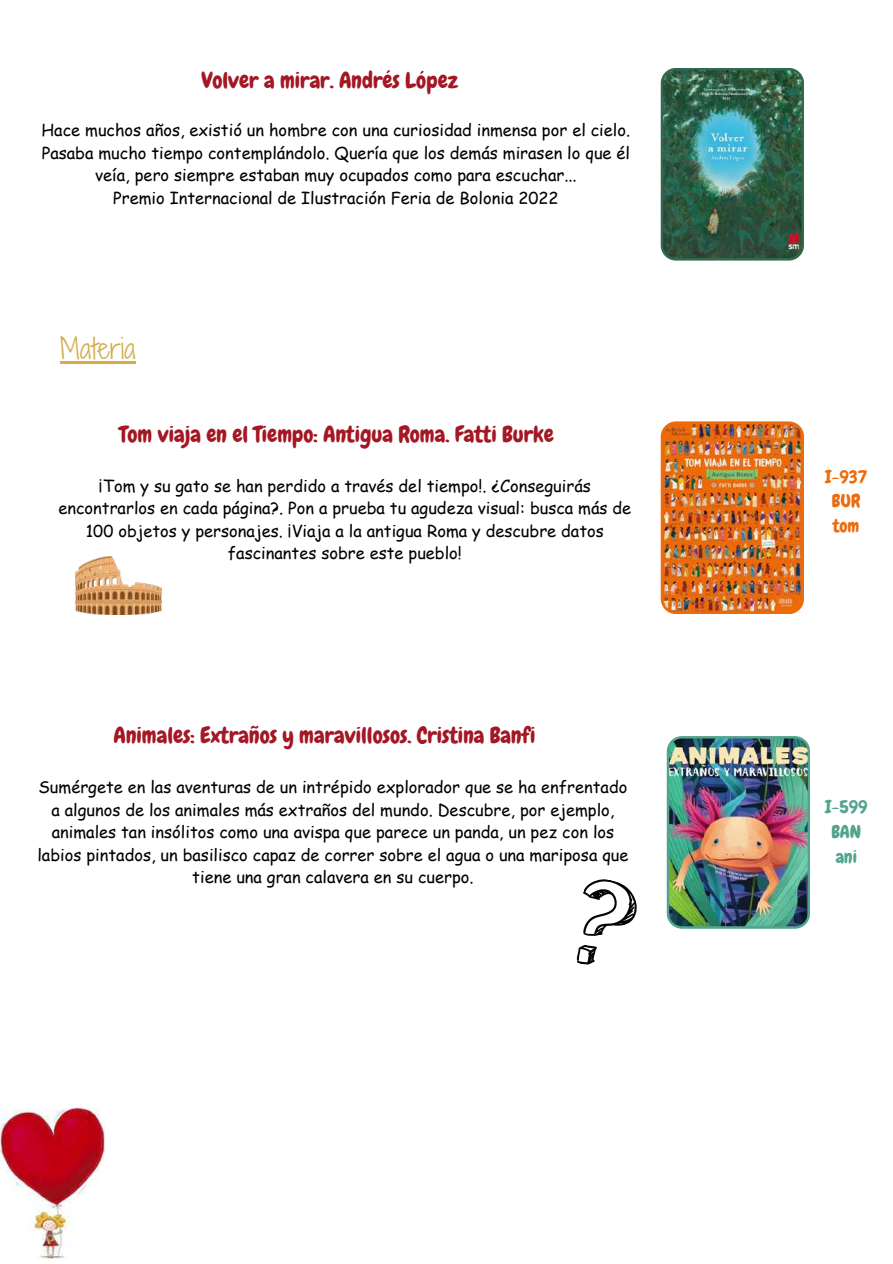
<style>
.page{position:relative;width:893px;height:1264px;background:#fff}
.page>*{position:absolute;margin:0;border:0;box-sizing:border-box;transform-origin:0 0}
.t1{font:27px "Shadows Into Light Two";color:#d5ac47}
.t2{font:22.5px "Chewy";color:#a41724}
.t3{font:18px/24.8px "Chewy";color:#ec6b0c;text-align:center}
.t4{font:18px/24.8px "Chewy";color:#52a48e;text-align:center}
.t5{font:16.5px/22.5px "Comic Sans MS";color:#000;text-align:center}
</style>
<div class="page">
<img style="left:0;top:1107px;width:105px;height:153px">
<img style="left:660px;top:68px;width:144px;height:192px">
<img style="left:660px;top:421px;width:144px;height:193px">
<img style="left:666px;top:736px;width:144px;height:192px">
<img style="left:76px;top:557px;width:85px;height:57px">
<svg style="left:576px;top:879px;width:61px;height:86px"></svg>
<hr style="left:60px;top:361px;width:76px;height:2px;background:#d5ac47">
<h2 class="t2" style="left:201px;top:66px;width:258px">Volver a mirar. Andrés López</h2>
<p class="t5" style="left:42px;top:118px;width:590px">Hace muchos años, existió un hombre con una curiosidad inmensa por el cielo.<br>Pasaba mucho tiempo contemplándolo. Quería que los demás mirasen lo que él veía, pero siempre estaban muy ocupados como para escuchar...<br>Premio Internacional de Ilustración Feria de Bolonia 2022</p>
<h1 class="t1" style="left:60px;top:328px;width:77px">Materia</h1>
<h2 class="t2" style="left:119px;top:419px;width:436px">Tom viaja en el Tiempo: Antigua Roma. Fatti Burke</h2>
<p class="t5" style="left:58px;top:474px;width:574px">¡Tom y su gato se han perdido a través del tiempo!. ¿Conseguirás encontrarlos en cada página?. Pon a prueba tu agudeza visual: busca más de 100 objetos y personajes. ¡Viaja a la antigua Roma y descubre datos fascinantes sobre este pueblo!</p>
<h2 class="t2" style="left:114px;top:720px;width:423px">Animales: Extraños y maravillosos. Cristina Banfi</h2>
<p class="t5" style="left:37px;top:775px;width:592px">Sumérgete en las aventuras de un intrépido explorador que se ha enfrentado a algunos de los animales más extraños del mundo. Descubre, por ejemplo, animales tan insólitos como una avispa que parece un panda, un pez con los labios pintados, un basilisco capaz de correr sobre el agua o una mariposa que tiene una gran calavera en su cuerpo.</p>
<p class="t3" style="left:825px;top:464px;width:43px">I-937<br>BUR tom</p>
<p class="t4" style="left:825px;top:794px;width:44px">I-599<br>BAN ani</p>
</div>
